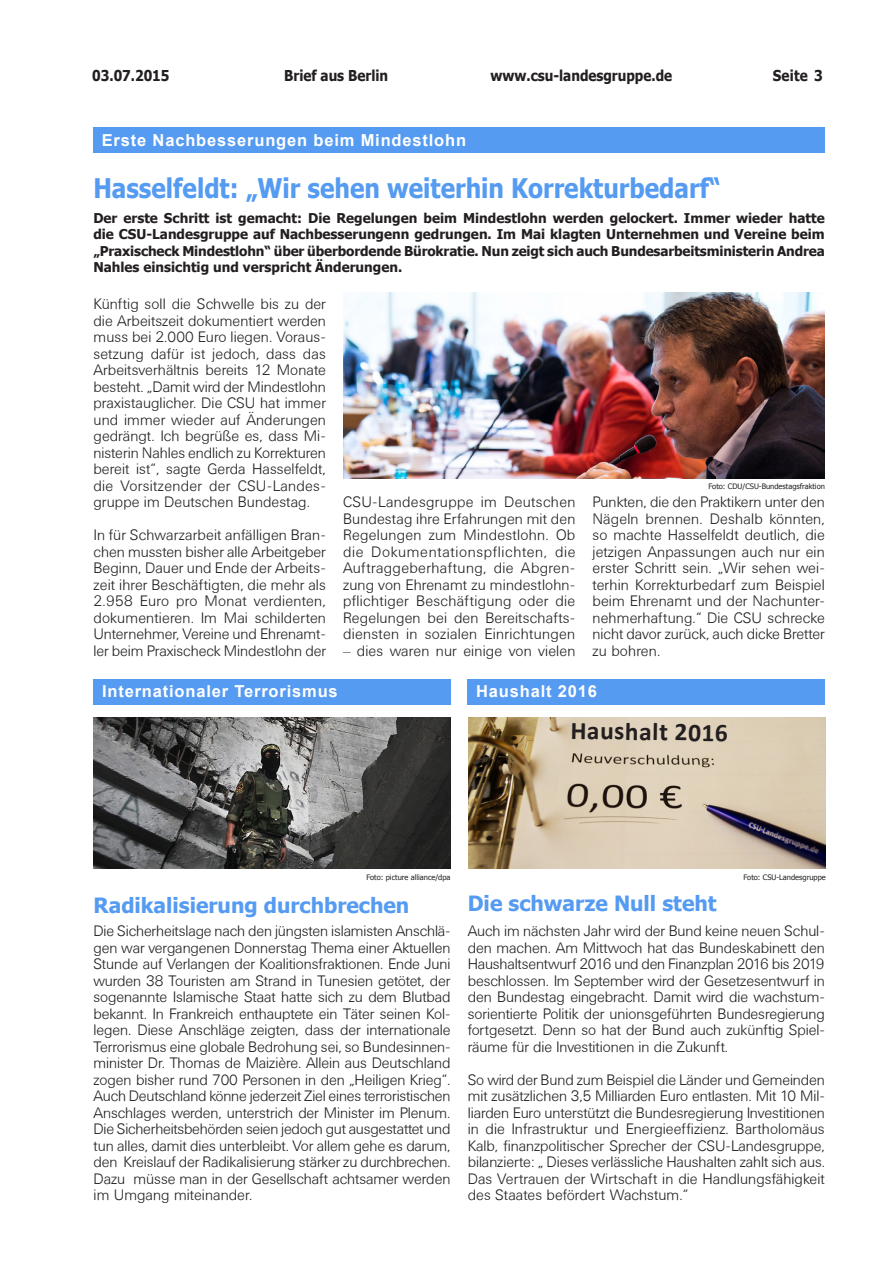
<style>
.page{position:relative;width:893px;height:1263px;background:#fff}
.page>*{position:absolute;margin:0;border:0;box-sizing:border-box;transform-origin:0 0}
._01_BaB_Überschrift{font:700 27px "Tahoma";color:#559bf2;scale:.9 1}
._10a_BaB_Impressum_W{font:700 25.5px "Calibri";color:#231f20}
._05_BaB_Ü_blau_kurz{font:700 21px "Tahoma";color:#559bf2}
._05_BaB_Ü_weiss_kurz{font:700 16.5px "Arial";letter-spacing:.05em;color:#fff}
._01_BaB_Überschrift-2{font:700 16.5px "Arial";letter-spacing:.05em;color:#fff}
._04_BaB_Fließtext{font:300 15px/16.5px "Univers BSK";color:#231f20;text-align:justify}
.t1{font:700 15px "Tahoma";color:#231f20;scale:.9 1}
._03_BaB_Teaser{font:700 13.5px/16.5px "Tahoma";color:#231f20;text-align:justify}
._13_BaB_Rechtevermer{font:7.5px "Tahoma";color:#231f20}
.s1{font-family:"Times New Roman";font-weight:400;font-style:italic}
</style>
<div class="page">
<div style="left:93px;top:128px;width:732px;height:25px;background:#559bf2"></div>
<div style="left:94px;top:679px;width:357px;height:26px;background:#559bf2"></div>
<div style="left:468px;top:679px;width:357px;height:26px;background:#559bf2"></div>
<img style="left:94px;top:717px;width:357px;height:151px">
<img style="left:469px;top:717px;width:357px;height:151px">
<img style="left:343px;top:293px;width:482px;height:185px">
<p class="t1" style="left:284px;top:65px;width:117px">Brief aus Berlin</p>
<p class="t1" style="left:92px;top:65px;width:87px">03.07.2015</p>
<p class="t1" style="left:490px;top:65px;width:203px">www.csu-landesgruppe.de</p>
<p class="t1" style="left:773px;top:65px;width:57px">Seite 3</p>
<p class="_01_BaB_Überschrift-2" style="left:102px;top:129px;width:366px">Erste Nachbesserungen beim Mindestlohn</p>
<p class="_01_BaB_Überschrift" style="left:93px;top:169px;width:699px">Hasselfeldt: „Wir sehen weiterhin Korrekturbedarf“</p>
<p class="_03_BaB_Teaser" style="left:93px;top:209px;width:733px">Der erste Schritt ist gemacht: Die Regelungen beim Mindestlohn werden gelockert. Immer wieder hatte die CSU-Landesgruppe auf Nachbesserungenn gedrungen. Im Mai klagten Unternehmen und Vereine beim „Praxischeck Mindestlohn“ über überbordende Bürokratie. Nun zeigt sich auch Bundesarbeitsministerin Andrea Nahles einsichtig und verspricht Änderungen.</p>
<p class="_04_BaB_Fließtext" style="left:94px;top:296px;width:234px">Künftig soll die Schwelle bis zu der die Arbeitszeit dokumentiert werden muss bei 2.000 Euro liegen. Voraus&shy;setzung dafür ist jedoch, dass das Arbeitsverhältnis bereits 12 Monate besteht. „Damit wird der Mindestlohn praxistauglicher. Die CSU hat immer und immer wieder auf Änderungen gedrängt. Ich begrüße es, dass Mi&shy;nisterin Nahles endlich zu Korrekturen bereit ist“, sagte Gerda Hasselfeldt, die Vorsitzender der CSU-Landes&shy;gruppe im Deutschen Bundestag.</p>
<p class="_04_BaB_Fließtext" style="left:94px;top:527px;width:234px">In für Schwarzarbeit anfälligen Bran&shy;chen mussten bisher alle Arbeitgeber Beginn, Dauer und Ende der Arbeits&shy;zeit ihrer Beschäftigten, die mehr als 2.958 Euro pro Monat verdienten, dokumentieren. Im Mai schilderten Unternehmer, Vereine und Ehrenamt&shy;ler beim Praxischeck Mindestlohn der</p>
<p class="_05_BaB_Ü_weiss_kurz" style="left:102px;top:680px;width:237px">Internationaler Terrorismus</p>
<p class="_13_BaB_Rechtevermer" style="left:709px;top:481px;width:118px">Foto: CDU/CSU-Bundestagsfraktion</p>
<p class="_04_BaB_Fließtext" style="left:343px;top:494px;width:234px">CSU-Landesgruppe im Deutschen Bundestag ihre Erfahrungen mit den Regelungen zum Mindestlohn. Ob die Dokumentationspflichten, die Auftraggeberhaftung, die Abgren&shy;zung von Ehrenamt zu mindestlohn&shy;pflichtiger Beschäftigung oder die Regelungen bei den Bereitschafts&shy;diensten in sozialen Einrichtungen</p>
<p class="_04_BaB_Fließtext" style="left:343px;top:642px;width:234px"><span class="s1">–</span> dies waren nur einige von vielen</p>
<p class="_04_BaB_Fließtext" style="left:592px;top:494px;width:234px">Punkten, die den Praktikern unter den Nägeln brennen. Deshalb könnten, so machte Hasselfeldt deutlich, die jetzigen Anpassungen auch nur ein erster Schritt sein. „Wir sehen wei&shy;terhin Korrekturbedarf zum Beispiel beim Ehrenamt und der Nachunter&shy;nehmerhaftung.“ Die CSU schrecke nicht davor zurück, auch dicke Bretter zu bohren.</p>
<p class="_05_BaB_Ü_weiss_kurz" style="left:476px;top:680px;width:122px">Haushalt 2016</p>
<p class="_10a_BaB_Impressum_W" style="left:571px;top:714px;width:159px;rotate:1deg">Haushalt 2016</p>
<p class="_13_BaB_Rechtevermer" style="left:366px;top:872px;width:86px">Foto: picture alliance/dpa</p>
<p class="_05_BaB_Ü_blau_kurz" style="left:94px;top:890px;width:317px">Radikalisierung durchbrechen</p>
<p class="_04_BaB_Fließtext" style="left:94px;top:923px;width:359px">Die Sicherheitslage nach den jüngsten islamisten Anschlä&shy;gen war vergangenen Donnerstag Thema einer Aktuellen Stunde auf Verlangen der Koalitionsfraktionen. Ende Juni wurden 38 Touristen am Strand in Tunesien getötet, der sogenannte Islamische Staat hatte sich zu dem Blutbad bekannt. In Frankreich enthauptete ein Täter seinen Kol&shy;legen. Diese Anschläge zeigten, dass der internationale Terrorismus eine globale Bedrohung sei, so Bundesinnen&shy;minister Dr. Thomas de Maizière. Allein aus Deutschland zogen bisher rund 700 Personen in den „Heiligen Krieg“.<br>Auch Deutschland könne jederzeit Ziel eines terroristischen Anschlages werden, unterstrich der Minister im Plenum.<br>Die Sicherheitsbehörden seien jedoch gut ausgestattet und tun alles, damit dies unterbleibt. Vor allem gehe es darum, den Kreislauf der Radikalisierung stärker zu durchbrechen.<br>Dazu müsse man in der Gesellschaft achtsamer werden im Umgang miteinander.</p>
<p class="_13_BaB_Rechtevermer" style="left:743px;top:872px;width:84px">Foto: CSU-Landesgruppe</p>
<p class="_05_BaB_Ü_blau_kurz" style="left:468px;top:889px;width:250px">Die schwarze Null steht</p>
<p class="_04_BaB_Fließtext" style="left:468px;top:923px;width:359px">Auch im nächsten Jahr wird der Bund keine neuen Schul&shy;den machen. Am Mittwoch hat das Bundeskabinett den Haushaltsentwurf 2016 und den Finanzplan 2016 bis 2019 beschlossen. Im September wird der Gesetzesentwurf in den Bundestag eingebracht. Damit wird die wachstum&shy;sorientierte Politik der unionsgeführten Bundesregierung fortgesetzt. Denn so hat der Bund auch zukünftig Spiel&shy;räume für die Investitionen in die Zukunft.</p>
<p class="_04_BaB_Fließtext" style="left:468px;top:1071px;width:359px">So wird der Bund zum Beispiel die Länder und Gemeinden mit zusätzlichen 3,5 Milliarden Euro entlasten. Mit 10 Mil&shy;liarden Euro unterstützt die Bundesregierung Investitionen in die Infrastruktur und Energieeffizienz. Bartholomäus Kalb, finanzpolitischer Sprecher der CSU-Landesgruppe, bilanzierte: „ Dieses verlässliche Haushalten zahlt sich aus.<br>Das Vertrauen der Wirtschaft in die Handlungsfähigkeit des Staates befördert Wachstum.“</p>
</div>
